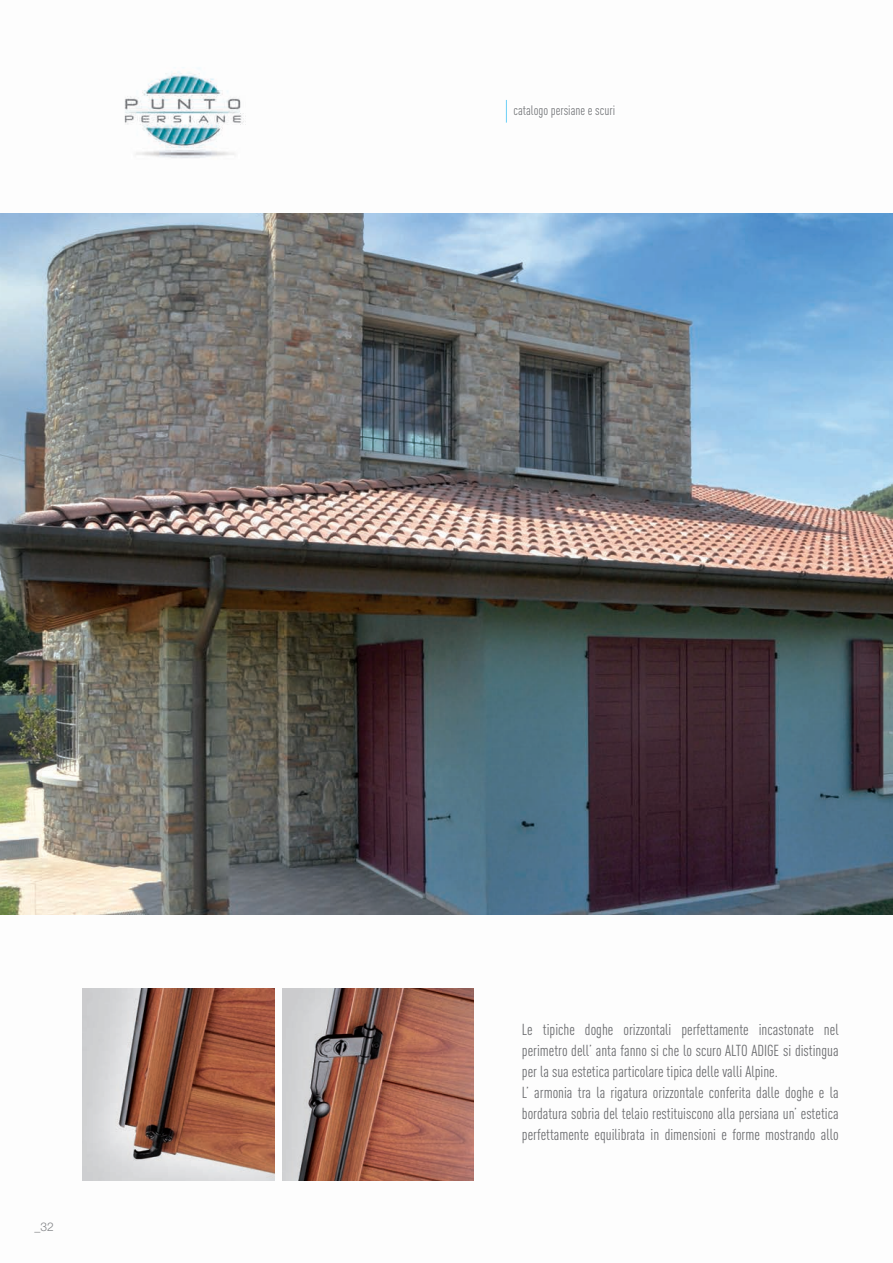
<style>
.page{position:relative;width:893px;height:1263px;background:#fff}
.page>*{position:absolute;margin:0;border:0;box-sizing:border-box;transform-origin:0 0}
.t1{font:15.75px/21px "DIN Cond";color:#6c6d70}
.t2{font:13.5px "DIN Cond";color:#76787b}
.t3{font:300 12px "Helvetica Neue LT Std";color:#808285}
</style>
<div class="page">
<img style="left:0;top:67px;width:893px;height:1114px">
<img style="left:0;top:214px;width:893px;height:700px">
<svg style="left:506px;top:100px;width:110px;height:23px"></svg>
<img style="left:83px;top:989px;width:192px;height:191px">
<img style="left:282px;top:989px;width:192px;height:191px">
<p class="t3" style="left:35px;top:1220px;width:21px">_32</p>
<p class="t2" style="left:513px;top:102px;width:103px">catalogo persiane e scuri</p>
<p class="t1" style="left:522px;top:1019px;width:318px">Le tipiche doghe orizzontali perfettamente incastonate nel perimetro dell’ anta fanno si che lo scuro ALTO ADIGE si distingua per la sua estetica particolare tipica delle valli Alpine.<br>L’ armonia tra la rigatura orizzontale conferita dalle doghe e la bordatura sobria del telaio restituiscono alla persiana un’ estetica perfettamente equilibrata in dimensioni e forme mostrando allo</p>
</div>
